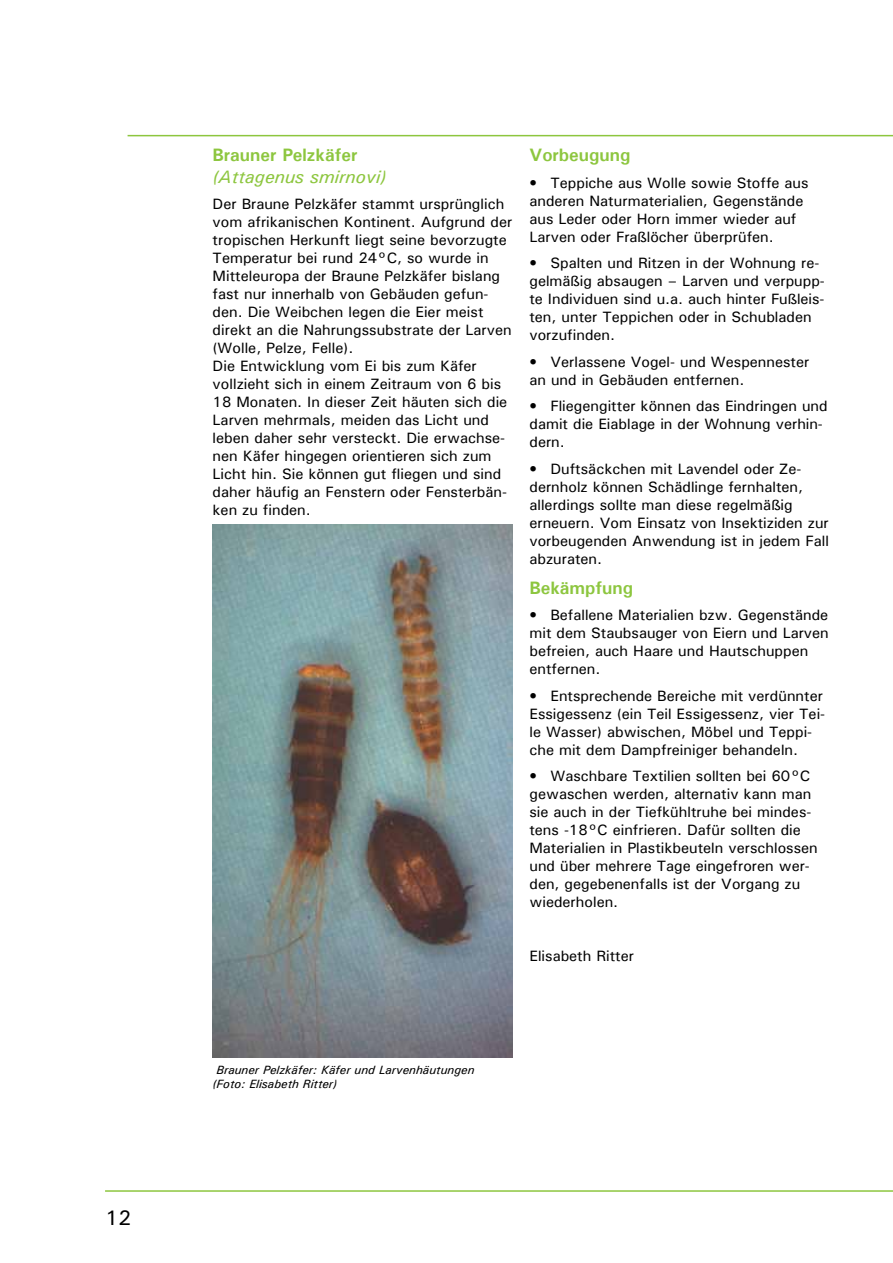
<style>
.page{position:relative;width:893px;height:1263px;background:#fff}
.page>*{position:absolute;margin:0;border:0;box-sizing:border-box;transform-origin:0 0}
.t1{font:500 21px "Univers";color:#000}
.t2{font:700 18px "Univers";color:#8dc63f}
.t3{font:italic 500 18px "Univers";color:#8dc63f}
.t4{font:500 15px/18px "Univers";color:#000}
.t5{font:italic 500 12px/14.4px "Univers";color:#000}
</style>
<div class="page">
<hr style="left:128px;top:135px;width:765px;height:1px;background:#8dc63f">
<hr style="left:105px;top:1190px;width:788px;height:2px;background:#8dc63f">
<img style="left:213px;top:524px;width:299px;height:533px">
<h1 class="t1" style="left:105px;top:1204px;width:28px">12</h1>
<p class="t2" style="left:213px;top:144px;width:146px">Brauner Pelzkäfer</p>
<p class="t3" style="left:213px;top:165px;width:175px">(Attagenus smirnovi)</p>
<p class="t4" style="left:213px;top:195px;width:301px">Der Braune Pelzkäfer stammt ursprünglich vom afrikanischen Kontinent. Aufgrund der tropischen Herkunft liegt seine bevorzugte Temperatur bei rund 24°C, so wurde in Mitteleuropa der Braune Pelzkäfer bislang fast nur innerhalb von Gebäuden gefun&shy;den. Die Weibchen legen die Eier meist direkt an die Nahrungssubstrate der Larven (Wolle, Pelze, Felle).<br>Die Entwicklung vom Ei bis zum Käfer vollzieht sich in einem Zeitraum von 6 bis 18 Monaten. In dieser Zeit häuten sich die Larven mehrmals, meiden das Licht und leben daher sehr versteckt. Die erwachse&shy;nen Käfer hingegen orientieren sich zum Licht hin. Sie können gut fliegen und sind daher häufig an Fenstern oder Fensterbän&shy;ken zu finden.</p>
<p class="t2" style="left:529px;top:144px;width:102px">Vorbeugung</p>
<p class="t4" style="left:529px;top:173px;width:281px">• Teppiche aus Wolle sowie Stoffe aus anderen Naturmaterialien, Gegenstände aus Leder oder Horn immer wieder auf Larven oder Fraßlöcher überprüfen.</p>
<p class="t4" style="left:529px;top:254px;width:297px">• Spalten und Ritzen in der Wohnung re&shy;gelmäßig absaugen – Larven und verpupp&shy;te Individuen sind u.a. auch hinter Fußleis&shy;ten, unter Teppichen oder in Schubladen vorzufinden.</p>
<p class="t4" style="left:529px;top:352px;width:282px">• Verlassene Vogel- und Wespennester an und in Gebäuden entfernen.</p>
<p class="t4" style="left:529px;top:397px;width:300px">• Fliegengitter können das Eindringen und damit die Eiablage in der Wohnung verhin&shy;dern.</p>
<p class="t4" style="left:529px;top:459px;width:301px">• Duftsäckchen mit Lavendel oder Ze&shy;dernholz können Schädlinge fernhalten, allerdings sollte man diese regelmäßig erneuern. Vom Einsatz von Insektiziden zur vorbeugenden Anwendung ist in jedem Fall abzuraten.</p>
<p class="t2" style="left:529px;top:576px;width:105px">Bekämpfung</p>
<p class="t4" style="left:529px;top:606px;width:301px">• Befallene Materialien bzw. Gegenstände mit dem Staubsauger von Eiern und Larven befreien, auch Haare und Hautschuppen entfernen.</p>
<p class="t4" style="left:529px;top:686px;width:297px">• Entsprechende Bereiche mit verdünnter Essigessenz (ein Teil Essigessenz, vier Tei&shy;le Wasser) abwischen, Möbel und Teppi&shy;che mit dem Dampfreiniger behandeln.</p>
<p class="t4" style="left:529px;top:767px;width:290px">• Waschbare Textilien sollten bei 60°C gewaschen werden, alternativ kann man sie auch in der Tiefkühltruhe bei mindes&shy;tens -18°C einfrieren. Dafür sollten die Materialien in Plastikbeuteln verschlossen und über mehrere Tage eingefroren wer&shy;den, gegebenenfalls ist der Vorgang zu wiederholen.</p>
<p class="t4" style="left:529px;top:946px;width:106px">Elisabeth Ritter</p>
<p class="t5" style="left:213px;top:1062px;width:263px;text-indent:4px">Brauner Pelzkäfer: Käfer und Larvenhäutungen (Foto: Elisabeth Ritter)</p>
</div>
